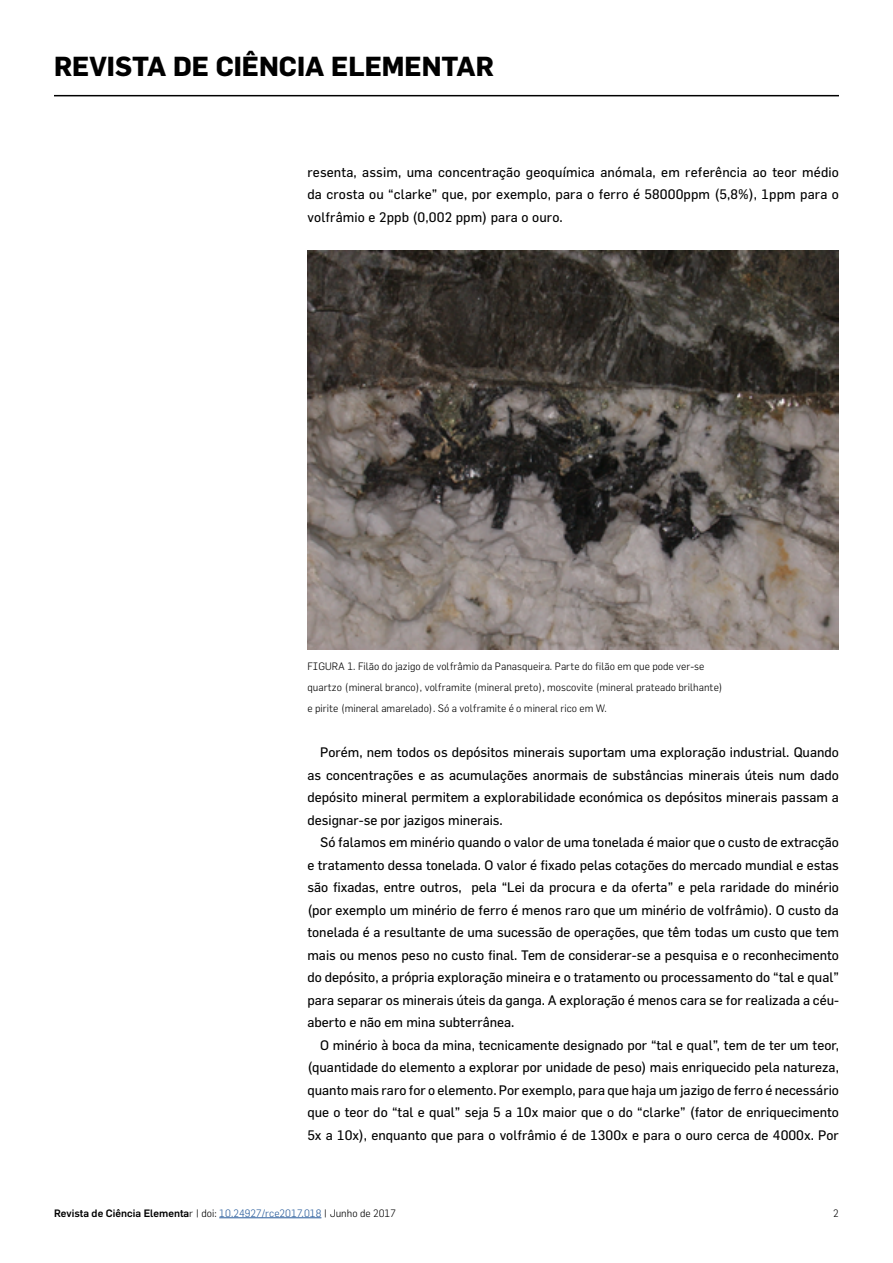
<style>
.page{position:relative;width:893px;height:1263px;background:#fff}
.page>*{position:absolute;margin:0;border:0;box-sizing:border-box;transform-origin:0 0}
.t1{font:700 27px "Flama";color:#000}
.t2{font:13.5px/22.5px "Flama";color:#000;text-align:justify}
.t3{font:300 10.5px/21px "Flama";color:#000}
.t4{font:500 10.5px "Flama";color:#000}
.s1{font-weight:300}
.s2{font-weight:300;color:#275b9b}
</style>
<div class="page">
<hr style="left:54px;top:95px;width:785px;height:1px;background:#000">
<hr style="left:219px;top:1217px;width:102px;height:1px;background:#275b9b">
<img style="left:307px;top:250px;width:532px;height:399px">
<h1 class="t1" style="left:54px;top:50px;width:441px">REVISTA DE CIÊNCIA ELEMENTAR</h1>
<p class="t2" style="left:307px;top:160px;width:533px">resenta, assim, uma concentração geoquímica anómala, em referência ao teor médio da crosta ou “clarke” que, por exemplo, para o ferro é 58000ppm (5,8%), 1ppm para o volfrâmio e 2ppb (0,002 ppm) para o ouro.</p>
<p class="t3" style="left:307px;top:656px;width:417px">FIGURA 1. Filão do jazigo de volfrâmio da Panasqueira. Parte do filão em que pode ver-se quartzo (mineral branco), volframite (mineral preto), moscovite (mineral prateado brilhante) e pirite (mineral amarelado). Só a volframite é o mineral rico em W.</p>
<p class="t2" style="left:307px;top:741px;width:533px;text-indent:13px">Porém, nem todos os depósitos minerais suportam uma exploração industrial. Quando as concentrações e as acumulações anormais de substâncias minerais úteis num dado depósito mineral permitem a explorabilidade económica os depósitos minerais passam a designar-se por jazigos minerais.</p>
<p class="t2" style="left:307px;top:831px;width:533px;text-indent:13px">Só falamos em minério quando o valor de uma tonelada é maior que o custo de extracção e tratamento dessa tonelada. O valor é fixado pelas cotações do mercado mundial e estas são fixadas, entre outros, pela “Lei da procura e da oferta” e pela raridade do minério (por exemplo um minério de ferro é menos raro que um minério de volfrâmio). O custo da tonelada é a resultante de uma sucessão de operações, que têm todas um custo que tem mais ou menos peso no custo final. Tem de considerar-se a pesquisa e o reconhecimento do depósito, a própria exploração mineira e o tratamento ou processamento do “tal e qual” para separar os minerais úteis da ganga. A exploração é menos cara se for realizada a céu&shy;aberto e não em mina subterrânea.</p>
<p class="t2" style="left:307px;top:1033px;width:533px;text-indent:13px">O minério à boca da mina, tecnicamente designado por “tal e qual”, tem de ter um teor, (quantidade do elemento a explorar por unidade de peso) mais enriquecido pela natureza, quanto mais raro for o elemento. Por exemplo, para que haja um jazigo de ferro é necessário que o teor do “tal e qual” seja 5 a 10x maior que o do “clarke” (fator de enriquecimento 5x a 10x), enquanto que para o volfrâmio é de 1300x e para o ouro cerca de 4000x. Por</p>
<p class="t4" style="left:54px;top:1206px;width:343px">Revista de Ciência Elementa<span class="s1">r | doi:</span> <span class="s2">10.24927/rce2017.018</span> <span class="s1">| Junho de 2017</span></p>
<p class="t3" style="left:833px;top:1202px;width:7px">2</p>
</div>
